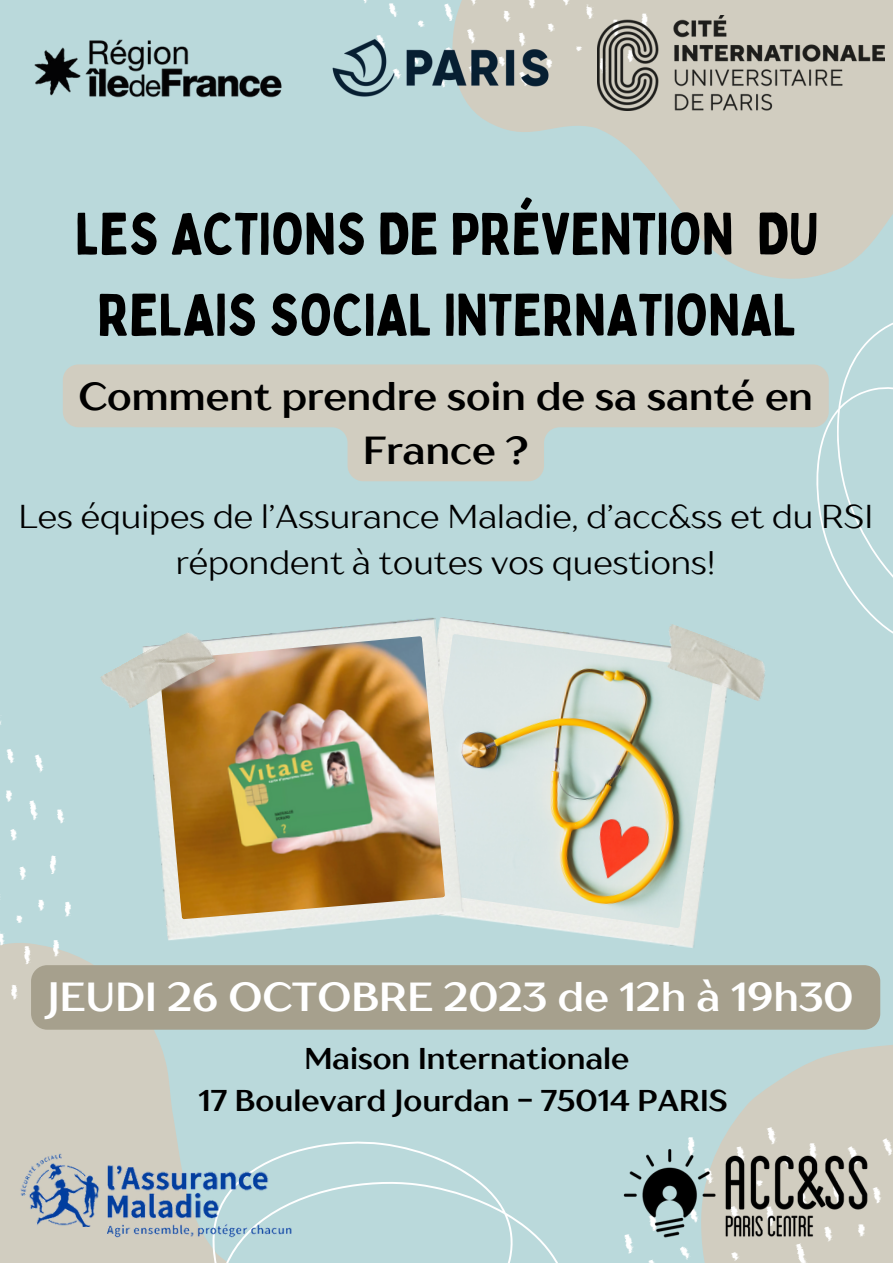
<style>
.page{position:relative;width:893px;height:1264px;background:#fff}
.page>*{position:absolute;margin:0;border:0;box-sizing:border-box;transform-origin:0 0}
.t1{font:58.5px/81px "Bobby Jones";color:#000;text-align:center}
.t2{font:700 40.35px "TT Drugs";color:#fff}
.t3{font:700 39px/54px "TT Drugs";color:#000;text-align:center}
.t4{font:33px/46px "TT Drugs";color:#000;text-align:center}
.t5{font:700 30px "TT Drugs";color:#000}
</style>
<div class="page">
<div style="left:0;top:0;width:892px;height:1262px;background:#bad9db"></div>
<svg style="left:0;top:954px;width:481px;height:308px"></svg>
<svg style="left:468px;top:0;width:424px;height:279px;fill:#d1cdc0"></svg>
<svg style="left:363px;top:0;width:296px;height:88px"></svg>
<svg style="left:0;top:721px;width:71px;height:293px"></svg>
<svg style="left:623px;top:979px;width:269px;height:148px"></svg>
<svg style="left:884px;top:1127px;width:8px;height:135px"></svg>
<svg style="left:816px;top:323px;width:76px;height:310px"></svg>
<svg style="left:165px;top:1111px;width:393px;height:151px"></svg>
<img style="left:466px;top:620px;width:260px;height:328px">
<img style="left:466px;top:634px;width:248px;height:294px">
<img style="left:148px;top:617px;width:318px;height:324px">
<img style="left:159px;top:636px;width:286px;height:283px">
<img style="left:100px;top:623px;width:116px;height:91px">
<img style="left:656px;top:623px;width:109px;height:78px">
<img style="left:623px;top:1120px;width:261px;height:142px">
<img style="left:598px;top:15px;width:286px;height:96px">
<img style="left:34px;top:39px;width:248px;height:59px">
<img style="left:332px;top:34px;width:233px;height:70px">
<svg style="left:63px;top:364px;width:765px;height:117px;fill:#d1cdc0"></svg>
<div style="left:31px;top:965px;width:849px;height:64px;background:#a6a08d"></div>
<img style="left:11px;top:1136px;width:298px;height:115px">
<p class="t1" style="left:75px;top:192px;width:745px">LES ACTIONS DE PRÉVENTION DU<br>RELAIS SOCIAL INTERNATIONAL</p>
<p class="t3" style="left:78px;top:369px;width:736px">Comment prendre soin de sa santé en<br>France ?</p>
<p class="t4" style="left:18px;top:492px;width:856px">Les équipes de l’Assurance Maladie, d’acc&amp;ss et du RSI répondent à toutes vos questions!</p>
<p class="t2" style="left:47px;top:972px;width:807px">JEUDI 26 OCTOBRE 2023 de 12h à 19h30</p>
<p class="t5" style="left:304px;top:1040px;width:326px">Maison Internationale</p>
<p class="t5" style="left:198px;top:1081px;width:530px">17 Boulevard Jourdan - 75014 PARIS</p>
</div>
